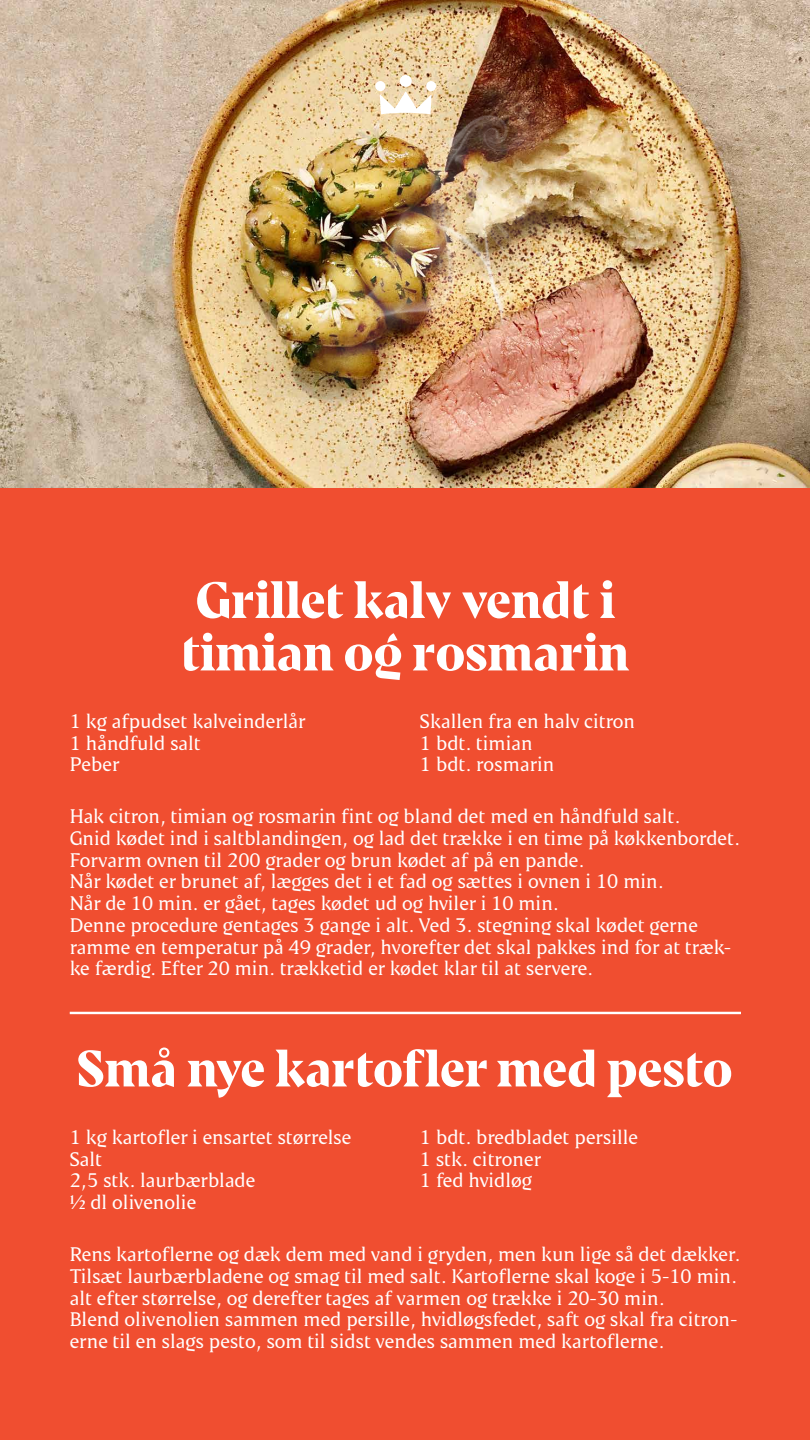
<style>
.page{position:relative;width:810px;height:1440px;background:#f04e30}
.page>*{position:absolute;margin:0;border:0;box-sizing:border-box;transform-origin:0 0}
.t1{font:700 51.15px "Danish Crown Display Office";color:#fff}
.t2{font:700 51px/52.5px "Danish Crown Display Office";color:#fff}
.t3{font:19.5px/21.8px "Danish Crown Text Office";color:#fff}
</style>
<div class="page">
<img style="left:0;top:0;width:810px;height:488px">
<img style="left:88px;top:0;width:634px;height:488px">
<hr style="left:70px;top:1012px;width:671px;height:2px;background:#fff">
<svg style="left:370px;top:75px;width:71px;height:47px;background:#eedbba"></svg>
<h2 class="t2" style="left:181px;top:573px;width:450px">Grillet kalv vendt i timian og rosmarin</h2>
<p class="t3" style="left:70px;top:710px;width:238px">1 kg afpudset kalveinderlår<br>1 håndfuld salt<br>Peber</p>
<p class="t3" style="left:420px;top:710px;width:217px">Skallen fra en halv citron<br>1 bdt. timian<br>1 bdt. rosmarin</p>
<p class="t3" style="left:70px;top:805px;width:672px">Hak citron, timian og rosmarin fint og bland det med en håndfuld salt.<br>Gnid kødet ind i saltblandingen, og lad det trække i en time på køkkenbordet.<br>Forvarm ovnen til 200 grader og brun kødet af på en pande.<br>Når kødet er brunet af, lægges det i et fad og sættes i ovnen i 10 min.<br>Når de 10 min. er gået, tages kødet ud og hviler i 10 min.<br>Denne procedure gentages 3 gange i alt. Ved 3. stegning skal kødet gerne ramme en temperatur på 49 grader, hvorefter det skal pakkes ind for at træk&shy;ke færdig. Efter 20 min. trækketid er kødet klar til at servere.</p>
<h1 class="t1" style="left:76px;top:1036px;width:657px">Små nye kartofler med pesto</h1>
<p class="t3" style="left:70px;top:1126px;width:283px">1 kg kartofler i ensartet størrelse<br>Salt<br>2,5 stk. laurbærblade<br>½ dl olivenolie</p>
<p class="t3" style="left:420px;top:1126px;width:220px">1 bdt. bredbladet persille<br>1 stk. citroner<br>1 fed hvidløg</p>
<p class="t3" style="left:70px;top:1243px;width:673px">Rens kartoflerne og dæk dem med vand i gryden, men kun lige så det dækker.<br>Tilsæt laurbærbladene og smag til med salt. Kartoflerne skal koge i 5-10 min. alt efter størrelse, og derefter tages af varmen og trække i 20-30 min.<br>Blend olivenolien sammen med persille, hvidløgsfedet, saft og skal fra citron&shy;erne til en slags pesto, som til sidst vendes sammen med kartoflerne.</p>
</div>
